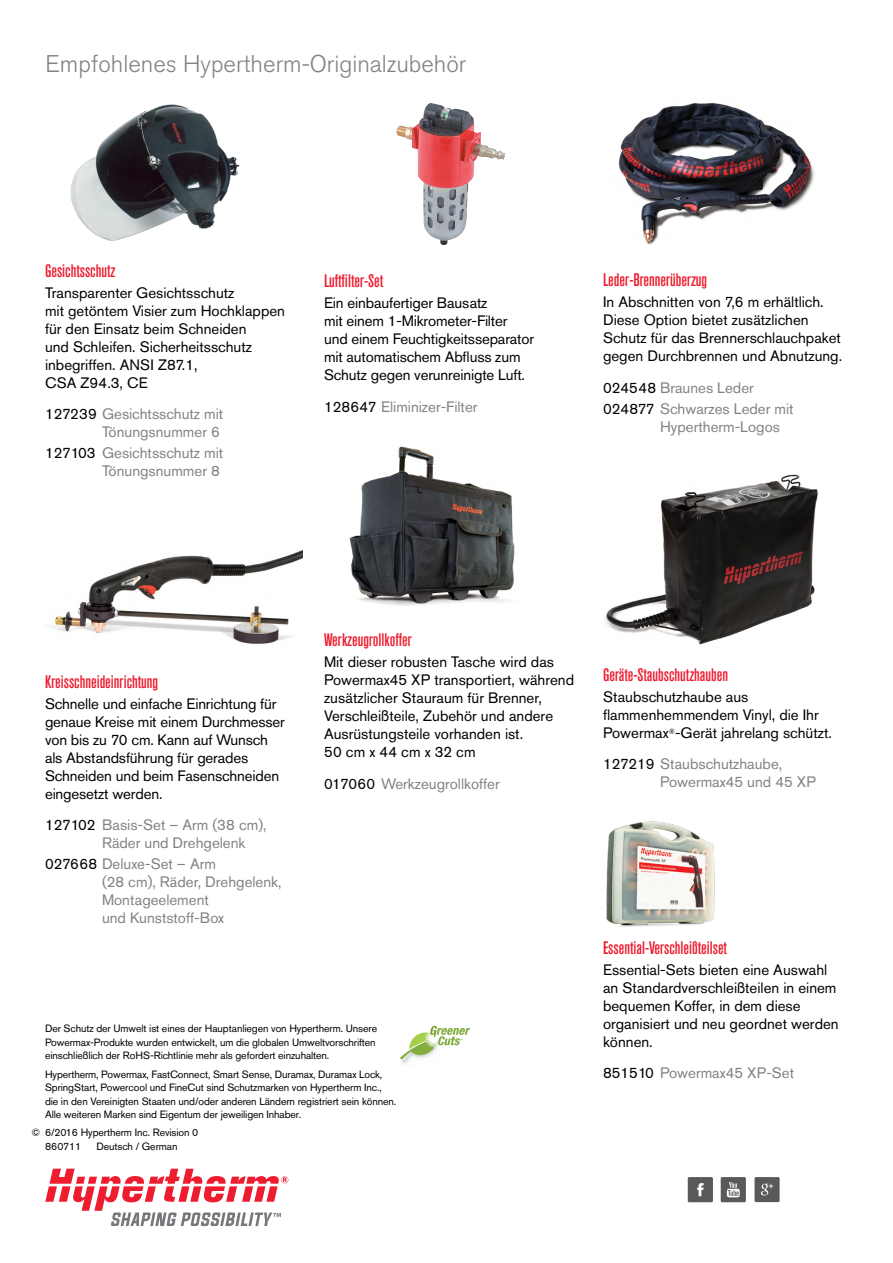
<style>
.page{position:relative;width:893px;height:1263px;background:#fff}
.page>*{position:absolute;margin:0;border:0;box-sizing:border-box;transform-origin:0 0}
.t1{font:300 24px "Akzidenz Grotesk Pro";color:#808285}
.t2{font:500 condensed 18px "Akzidenz Grotesk Pro";color:#ed1c2e}
.t3{font:15px/18px "Akzidenz Grotesk Pro";color:#000}
.t4{font:15px/18px "Akzidenz Grotesk Pro";color:#808285}
.t5{font:10.5px/13.5px "Akzidenz Grotesk Pro";letter-spacing:-.01em;color:#000}
.s1{color:#000}
</style>
<div class="page">
<div style="left:688px;top:1177px;width:25px;height:25px;background:#58595b"></div>
<svg style="left:697px;top:1183px;width:6px;height:13px"></svg>
<div style="left:721px;top:1177px;width:25px;height:25px;background:#58595b"></div>
<svg style="left:727px;top:1182px;width:13px;height:15px"></svg>
<div style="left:754px;top:1177px;width:26px;height:25px;background:#58595b"></div>
<svg style="left:761px;top:1184px;width:13px;height:12px"></svg>
<svg style="left:45px;top:1169px;width:243px;height:57px"></svg>
<img style="left:401px;top:1059px;width:9px;height:5px">
<svg style="left:400px;top:1026px;width:70px;height:33px"></svg>
<img style="left:70px;top:104px;width:170px;height:137px">
<img style="left:49px;top:550px;width:253px;height:94px">
<img style="left:396px;top:103px;width:109px;height:142px">
<img style="left:349px;top:446px;width:166px;height:160px">
<img style="left:618px;top:102px;width:197px;height:143px">
<img style="left:605px;top:474px;width:213px;height:171px">
<img style="left:606px;top:821px;width:109px;height:106px">
<h1 class="t1" style="left:45px;top:48px;width:422px">Empfohlenes Hypertherm-Originalzubehör</h1>
<p class="t2" style="left:45px;top:259px;width:72px">Gesichtsschutz</p>
<p class="t3" style="left:45px;top:283px;width:242px">Transparenter Gesichtsschutz<br>mit getöntem Visier zum Hochklappen für den Einsatz beim Schneiden<br>und Schleifen. Sicherheitsschutz inbegriffen. ANSI Z87.1,<br>CSA Z94.3, CE</p>
<p class="t4" style="left:45px;top:405px;width:180px;text-align:right"><span class="s1">127239</span> Gesichtsschutz mit<br>Tönungsnummer 6</p>
<p class="t4" style="left:45px;top:444px;width:180px;text-align:right"><span class="s1">127103</span> Gesichtsschutz mit<br>Tönungsnummer 8</p>
<p class="t2" style="left:324px;top:269px;width:61px">Luftfilter-Set</p>
<p class="t3" style="left:324px;top:294px;width:212px">Ein einbaufertiger Bausatz<br>mit einem 1-Mikrometer-Filter und einem Feuchtigkeitsseparator mit automatischem Abfluss zum<br>Schutz gegen verunreinigte Luft.</p>
<p class="t4" style="left:324px;top:398px;width:155px"><span class="s1">128647</span> Eliminizer-Filter</p>
<p class="t2" style="left:603px;top:268px;width:106px">Leder-Brennerüberzug</p>
<p class="t3" style="left:603px;top:293px;width:241px">In Abschnitten von 7,6 m erhältlich.<br>Diese Option bietet zusätzlichen Schutz für das Brennerschlauchpaket gegen Durchbrennen und Abnutzung.</p>
<p class="t4" style="left:603px;top:377px;width:192px;line-height:21px"><span class="s1">024548</span> Braunes Leder<br><span class="s1">024877</span> Schwarzes Leder mit</p>
<p class="t4" style="left:660px;top:417px;width:121px">Hypertherm-Logos</p>
<p class="t2" style="left:45px;top:670px;width:115px">Kreisschneideinrichtung</p>
<p class="t3" style="left:45px;top:694px;width:241px">Schnelle und einfache Einrichtung für genaue Kreise mit einem Durchmesser von bis zu 70 cm. Kann auf Wunsch als Abstandsführung für gerades<br>Schneiden und beim Fasenschneiden eingesetzt werden.</p>
<p class="t4" style="left:102px;top:816px;width:166px;text-indent:-57px"><span class="s1">127102</span> Basis-Set – Arm (38 cm),<br>Räder und Drehgelenk</p>
<p class="t4" style="left:102px;top:855px;width:181px;text-indent:-57px"><span class="s1">027668</span> Deluxe-Set – Arm<br>(28 cm), Räder, Drehgelenk,<br>Montageelement<br>und Kunststoff-Box</p>
<p class="t2" style="left:324px;top:628px;width:89px">Werkzeugrollkoffer</p>
<p class="t3" style="left:324px;top:653px;width:252px">Mit dieser robusten Tasche wird das Powermax45 XP transportiert, während zusätzlicher Stauraum für Brenner, Verschleißteile, Zubehör und andere Ausrüstungsteile vorhanden ist.<br>50 cm x 44 cm x 32 cm</p>
<p class="t4" style="left:324px;top:774px;width:177px"><span class="s1">017060</span> Werkzeugrollkoffer</p>
<p class="t5" style="left:45px;top:1022px;width:334px">Der Schutz der Umwelt ist eines der Hauptanliegen von Hypertherm. Unsere<br>Powermax-Produkte wurden entwickelt, um die globalen Umweltvorschriften einschließlich der RoHS-Richtlinie mehr als gefordert einzuhalten.</p>
<p class="t5" style="left:45px;top:1067px;width:353px">Hypertherm, Powermax, FastConnect, Smart Sense, Duramax, Duramax Lock, SpringStart, Powercool und FineCut sind Schutzmarken von Hypertherm Inc., die in den Vereinigten Staaten und/oder anderen Ländern registriert sein können.<br>Alle weiteren Marken sind Eigentum der jeweiligen Inhaber.</p>
<p class="t5" style="left:45px;top:1126px;width:155px;text-indent:-14px">© 6/2016 Hypertherm Inc. Revision 0<br>860711</p>
<p class="t5" style="left:97px;top:1139px;width:82px">Deutsch / German</p>
<p class="t2" style="left:603px;top:663px;width:127px">Geräte-Staubschutzhauben</p>
<p class="t3" style="left:603px;top:687px;width:230px">Staubschutzhaube aus flammenhemmendem Vinyl, die Ihr<br>Powermax<sup>®</sup>-Gerät jahrelang schützt.</p>
<p class="t4" style="left:660px;top:755px;width:157px;text-indent:-57px"><span class="s1">127219</span> Staubschutzhaube,<br>Powermax45 und 45 XP</p>
<p class="t2" style="left:603px;top:936px;width:125px">Essential-Verschleißteilset</p>
<p class="t3" style="left:603px;top:960px;width:237px">Essential-Sets bieten eine Auswahl an Standardverschleißteilen in einem bequemen Koffer, in dem diese organisiert und neu geordnet werden können.</p>
<p class="t4" style="left:603px;top:1064px;width:193px"><span class="s1">851510</span> Powermax45 XP-Set</p>
</div>
